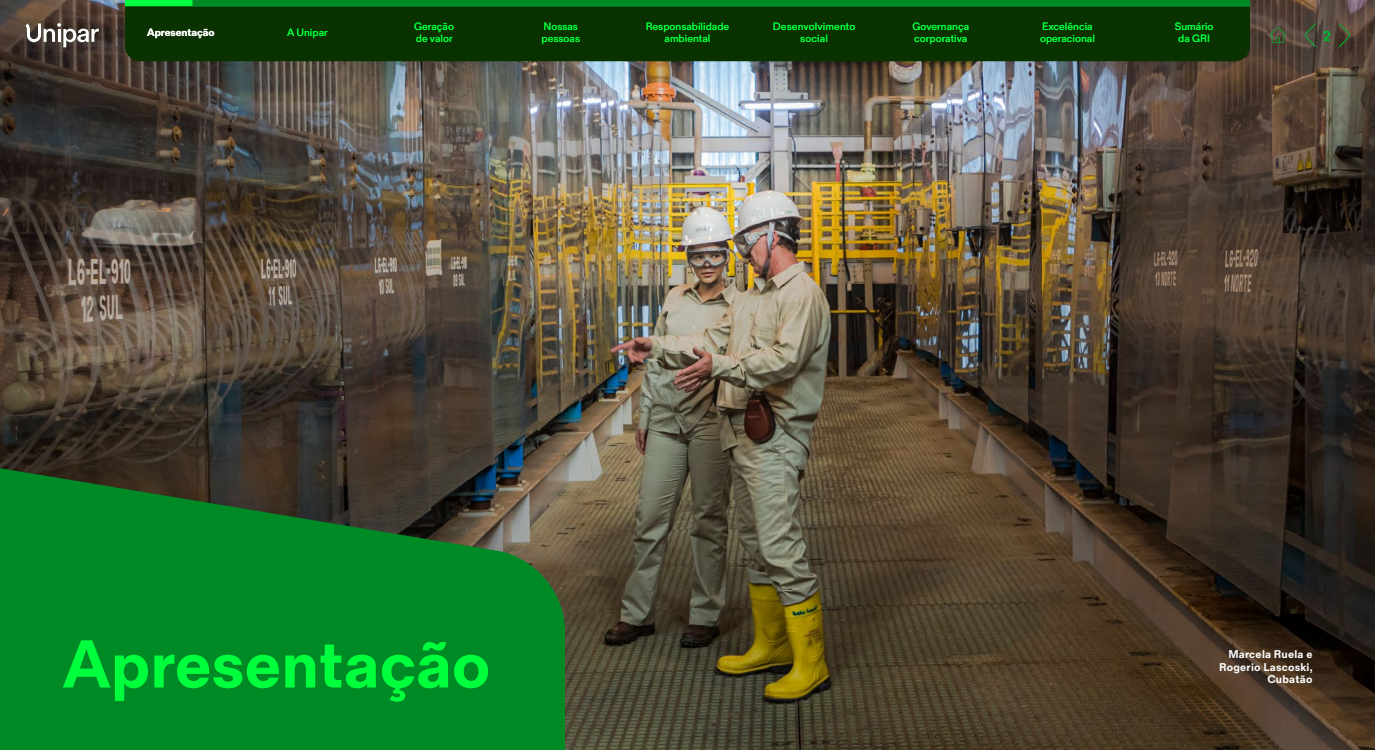
<style>
.page{position:relative;width:1375px;height:750px;background:#fff}
.page>*{position:absolute;margin:0;border:0;box-sizing:border-box;transform-origin:0 0}
.t1{font:700 67.38px "Fold Grotesque Pro";color:#00ff3c}
.t2{font:700 15px "Fold Grotesque Pro";color:#00b432}
.t3{font:700 11.25px/12.5px "Fold Grotesque Pro";letter-spacing:.02em;color:#fff;text-align:right}
.t4{font:10.62px/12.5px "Fold Grotesque Pro";color:#00ff3c}
.t5{font:700 10.62px "Fold Grotesque Pro";color:#fff}
</style>
<div class="page">
<img style="left:0;top:0;width:1375px;height:750px">
<div style="left:125px;top:6px;width:1125px;height:55px;background:#0a3200"></div>
<div style="left:125px;top:0;width:1125px;height:6px;background:#00ff3c"></div>
<div style="left:192px;top:0;width:1058px;height:6px;background:#008a26"></div>
<svg style="left:1338px;top:22px;width:13px;height:26px"></svg>
<svg style="left:1304px;top:22px;width:13px;height:26px"></svg>
<svg style="left:26px;top:23px;width:73px;height:24px"></svg>
<svg style="left:0;top:432px;width:565px;height:318px;background:#117428"></svg>
<div style="left:128px;top:20px;width:109px;height:23px;background:#0a3200"></div>
<div style="left:253px;top:20px;width:109px;height:23px;background:#0a3200"></div>
<div style="left:381px;top:20px;width:109px;height:23px;background:#0a3200"></div>
<div style="left:506px;top:20px;width:109px;height:23px;background:#0a3200"></div>
<div style="left:633px;top:20px;width:109px;height:23px;background:#0a3200"></div>
<div style="left:760px;top:20px;width:109px;height:23px;background:#0a3200"></div>
<div style="left:887px;top:20px;width:109px;height:23px;background:#0a3200"></div>
<div style="left:1013px;top:20px;width:109px;height:23px;background:#0a3200"></div>
<div style="left:1138px;top:20px;width:110px;height:23px;background:#0a3200"></div>
<svg style="left:1266px;top:25px;width:24px;height:21px"></svg>
<p class="t5" style="left:147px;top:26px;width:69px">Apresentação</p>
<p class="t4" style="left:287px;top:26px;width:42px">A Unipar</p>
<p class="t4" style="left:414px;top:20px;width:41px">Geração de valor</p>
<p class="t4" style="left:542px;top:20px;width:40px">Nossas pessoas</p>
<p class="t4" style="left:646px;top:20px;width:85px;text-align:center">Responsabilidade ambiental</p>
<p class="t4" style="left:773px;top:20px;width:84px;text-align:center">Desenvolvimento social</p>
<p class="t4" style="left:913px;top:20px;width:58px">Governança corporativa</p>
<p class="t4" style="left:1040px;top:20px;width:56px">Excelência operacional</p>
<p class="t4" style="left:1175px;top:20px;width:40px;text-align:center">Sumário da GRI</p>
<p class="t4" style="left:551px;top:20px;width:7px">o</p>
<p class="t4" style="left:964px;top:20px;width:7px">a</p>
<p class="t5" style="left:147px;top:26px;width:9px">A</p>
<h2 class="t2" style="left:1323px;top:26px;width:10px">2</h2>
<h1 class="t1" style="left:62px;top:622px;width:429px">Apresentação</h1>
<p class="t3" style="left:1219px;top:648px;width:95px">Marcela Ruela e<br>Rogerio Lascoski,<br>Cubatão</p>
</div>
